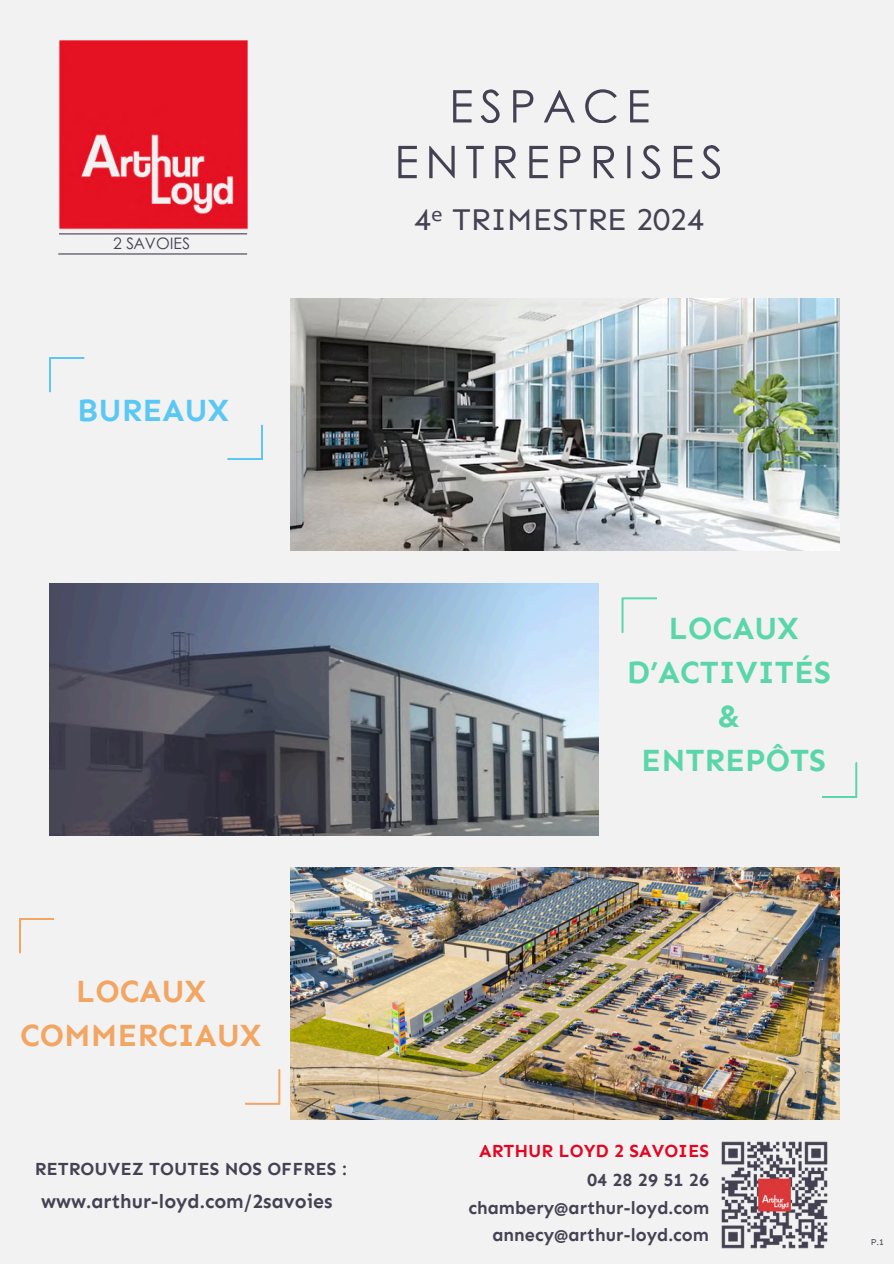
<style>
.page{position:relative;width:894px;height:1264px;background:#fff}
.page>*{position:absolute;margin:0;border:0;box-sizing:border-box;transform-origin:0 0}
.t1{font:700 31.5px/43.8px "Sen";color:#5bd6aa;text-align:center}
.t2{font:700 31.5px/43.8px "Sen";color:#f1a663;text-align:center}
.t3{font:31.5px "Sen";color:#444153}
.t4{font:700 31.5px "Sen";color:#5bc8f4}
.t5{font:700 19.5px "Sen";color:#444153}
.t6{font:700 18px "Sen";color:#444153}
.t7{font:700 18px "Sen";color:#e30622}
.t8{font:15.75px "Century Gothic";color:#444153}
.t9{font:9px "Sen";color:#444153}
.s1{font-family:"Noto Sans"}
</style>
<div class="page">
<div style="left:0;top:0;width:893px;height:1263px;background:#f2f2f2"></div>
<svg style="left:398px;top:145px;width:322px;height:34px"></svg>
<svg style="left:453px;top:89px;width:196px;height:34px"></svg>
<img style="left:290px;top:299px;width:549px;height:252px">
<img style="left:59px;top:40px;width:188px;height:190px">
<svg style="left:227px;top:425px;width:35px;height:35px"></svg>
<svg style="left:49px;top:357px;width:35px;height:35px"></svg>
<img style="left:49px;top:583px;width:549px;height:252px">
<svg style="left:621px;top:597px;width:35px;height:35px"></svg>
<svg style="left:245px;top:1069px;width:35px;height:35px"></svg>
<img style="left:290px;top:867px;width:549px;height:252px">
<svg style="left:19px;top:918px;width:35px;height:35px"></svg>
<svg style="left:822px;top:762px;width:34px;height:35px"></svg>
<img style="left:721px;top:1141px;width:107px;height:108px">
<hr style="left:59px;top:233px;width:188px;height:1px;background:#444153">
<hr style="left:58px;top:253px;width:189px;height:1px;background:#444153">
<h4 class="t8" style="left:113px;top:231px;width:78px">2 SAVOIES</h4>
<p class="t4" style="left:77px;top:391px;width:153px">BUREAUX</p>
<h3 class="t3" style="left:414px;top:200px;width:291px">4<span class="s1">ᵉ</span> TRIMESTRE 2024</h3>
<h2 class="t1" style="left:626px;top:606px;width:205px">LOCAUX<br>D’ACTIVITÉS &amp;<br>ENTREPÔTS</h2>
<p class="t2" style="left:20px;top:969px;width:242px">LOCAUX<br>COMMERCIAUX</p>
<h4 class="t6" style="left:35px;top:1158px;width:314px">RETROUVEZ TOUTES NOS OFFRES :</h4>
<h3 class="t5" style="left:41px;top:1189px;width:293px">www.arthur-loyd.com/2savoies</h3>
<p class="t7" style="left:479px;top:1140px;width:231px">ARTHUR LOYD 2 SAVOIES</p>
<h1 class="t6" style="left:587px;top:1169px;width:124px">04 28 29 51 26</h1>
<h4 class="t6" style="left:468px;top:1196px;width:242px">chambery@arthur-loyd.com</h4>
<p class="t6" style="left:492px;top:1224px;width:218px">annecy@arthur-loyd.com</p>
<h4 class="t9" style="left:870px;top:1235px;width:15px">P.1</h4>
</div>
